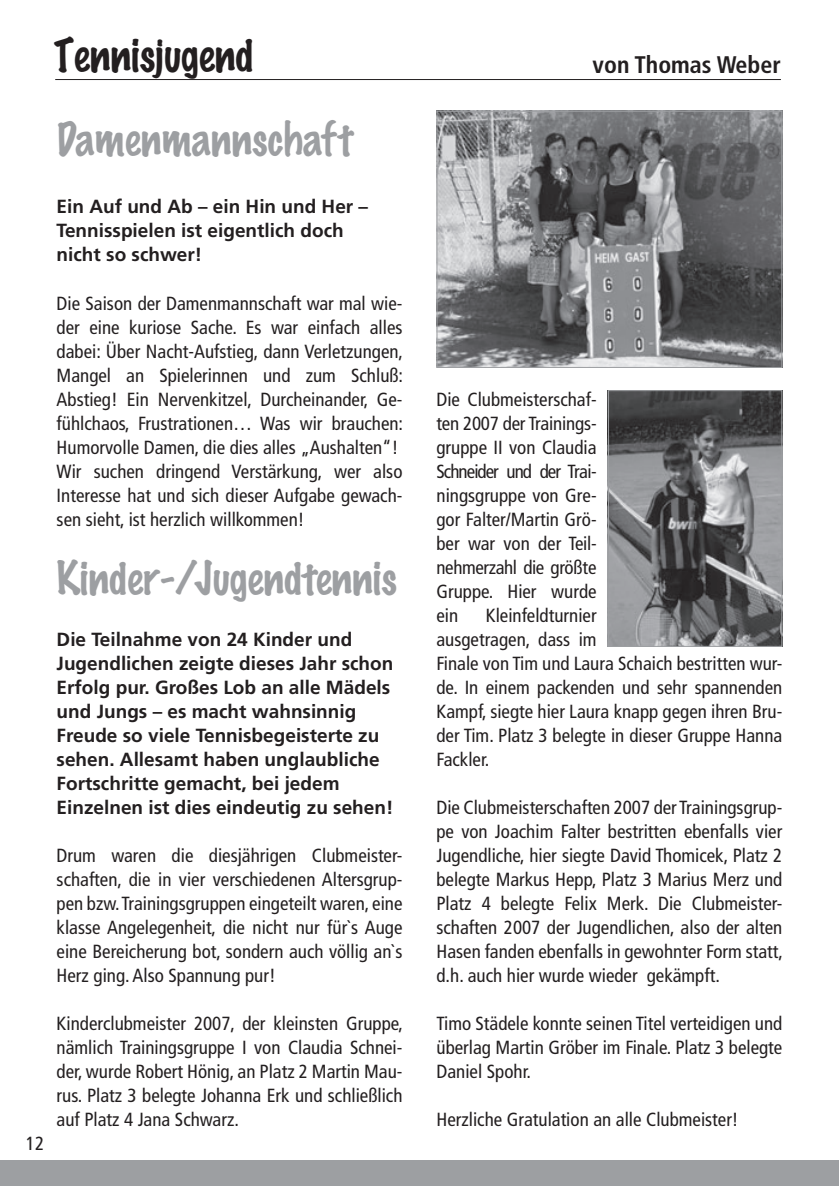
<style>
.page{position:relative;width:839px;height:1186px;background:#fff}
.page>*{position:absolute;margin:0;border:0;box-sizing:border-box;transform-origin:0 0}
.t1{font:100 42px "Marker Felt";color:#9d9fa2}
.t2{font:100 42px "Marker Felt";color:#231f20}
.t3{font:700 condensed 24px "Frutiger";color:#231f20}
.t4{font:condensed 19px/24px "Frutiger";color:#231f20;text-align:justify}
.t5{font:700 19px/24px "Frutiger";color:#231f20}
</style>
<div class="page">
<div style="left:0;top:1159px;width:839px;height:26px;background:#9d9fa2"></div>
<hr style="left:55px;top:79px;width:726px;height:1px;background:#231f20">
<img style="left:438px;top:113px;width:342px;height:253px">
<div style="left:436px;top:111px;width:346px;height:257px;border:1px solid #9d9fa2"></div>
<img style="left:610px;top:392px;width:170px;height:252px">
<div style="left:608px;top:390px;width:174px;height:256px;border:1px solid #9d9fa2"></div>
<h1 class="t2" style="left:54px;top:36px;width:201px">Tennisjugend</h1>
<p class="t4" style="left:26px;top:1132px;width:20px">12</p>
<h1 class="t1" style="left:57px;top:120px;width:298px">Damenmannschaft</h1>
<p class="t5" style="left:57px;top:196px;width:313px">Ein Auf und Ab – ein Hin und Her –<br>Tennisspielen ist eigentlich doch nicht so schwer!</p>
<p class="t4" style="left:57px;top:292px;width:348px;text-align:left">Die Saison der Damenmannschaft war mal wie&shy;der eine kuriose Sache. Es war einfach alles dabei: Über Nacht-Aufstieg, dann Verletzungen, Mangel an Spielerinnen und zum Schluß:<br>Abstieg! Ein Nervenkitzel, Durcheinander, Ge&shy;fühlchaos, Frustrationen… Was wir brauchen:<br>Humorvolle Damen, die dies alles „Aushalten“!<br>Wir suchen dringend Verstärkung, wer also Interesse hat und sich dieser Aufgabe gewach&shy;sen sieht, ist herzlich willkommen!</p>
<h1 class="t1" style="left:57px;top:559px;width:342px">Kinder-/Jugendtennis</h1>
<p class="t5" style="left:57px;top:628px;width:338px">Die Teilnahme von 24 Kinder und Jugendlichen zeigte dieses Jahr schon Erfolg pur. Großes Lob an alle Mädels und Jungs – es macht wahnsinnig Freude so viele Tennisbegeisterte zu sehen. Allesamt haben unglaubliche Fortschritte gemacht, bei jedem Einzelnen ist dies eindeutig zu sehen!</p>
<p class="t4" style="left:57px;top:844px;width:347px">Drum waren die diesjährigen Clubmeister&shy;schaften, die in vier verschiedenen Altersgrup&shy;pen bzw. Trainingsgruppen eingeteilt waren, eine klasse Angelegenheit, die nicht nur für`s Auge eine Bereicherung bot, sondern auch völlig an`s Herz ging. Also Spannung pur!</p>
<p class="t4" style="left:57px;top:1012px;width:348px">Kinderclubmeister 2007, der kleinsten Gruppe, nämlich Trainingsgruppe I von Claudia Schnei&shy;der, wurde Robert Hönig, an Platz 2 Martin Mau&shy;rus. Platz 3 belegte Johanna Erk und schließlich auf Platz 4 Jana Schwarz.</p>
<p class="t3" style="left:593px;top:55px;width:190px">von Thomas Weber</p>
<p class="t4" style="left:436px;top:388px;width:162px">Die Clubmeisterschaf&shy;ten 2007 der Trainings&shy;gruppe II von Claudia Schneider und der Trai&shy;ningsgruppe von Gre&shy;gor Falter/Martin Grö&shy;ber war von der Teil&shy;nehmerzahl die größte Gruppe. Hier wurde ein</p>
<p class="t4" style="left:436px;top:604px;width:347px;text-align:left;text-indent:49px">Kleinfeldturnier<br>ausgetragen, dass im<br>Finale von Tim und Laura Schaich bestritten wur&shy;de. In einem packenden und sehr spannenden Kampf, siegte hier Laura knapp gegen ihren Bru&shy;der Tim. Platz 3 belegte in dieser Gruppe Hanna Fackler.</p>
<p class="t4" style="left:436px;top:796px;width:348px">Die Clubmeisterschaften 2007 der Trainingsgrup&shy;pe von Joachim Falter bestritten ebenfalls vier Jugendliche, hier siegte David Thomicek, Platz 2 belegte Markus Hepp, Platz 3 Marius Merz und Platz 4 belegte Felix Merk. Die Clubmeister&shy;schaften 2007 der Jugendlichen, also der alten Hasen fanden ebenfalls in gewohnter Form statt, d.h. auch hier wurde wieder gekämpft.</p>
<p class="t4" style="left:436px;top:1012px;width:347px">Timo Städele konnte seinen Titel verteidigen und überlag Martin Gröber im Finale. Platz 3 belegte Daniel Spohr.</p>
<p class="t4" style="left:436px;top:1108px;width:304px">Herzliche Gratulation an alle Clubmeister!</p>
</div>
